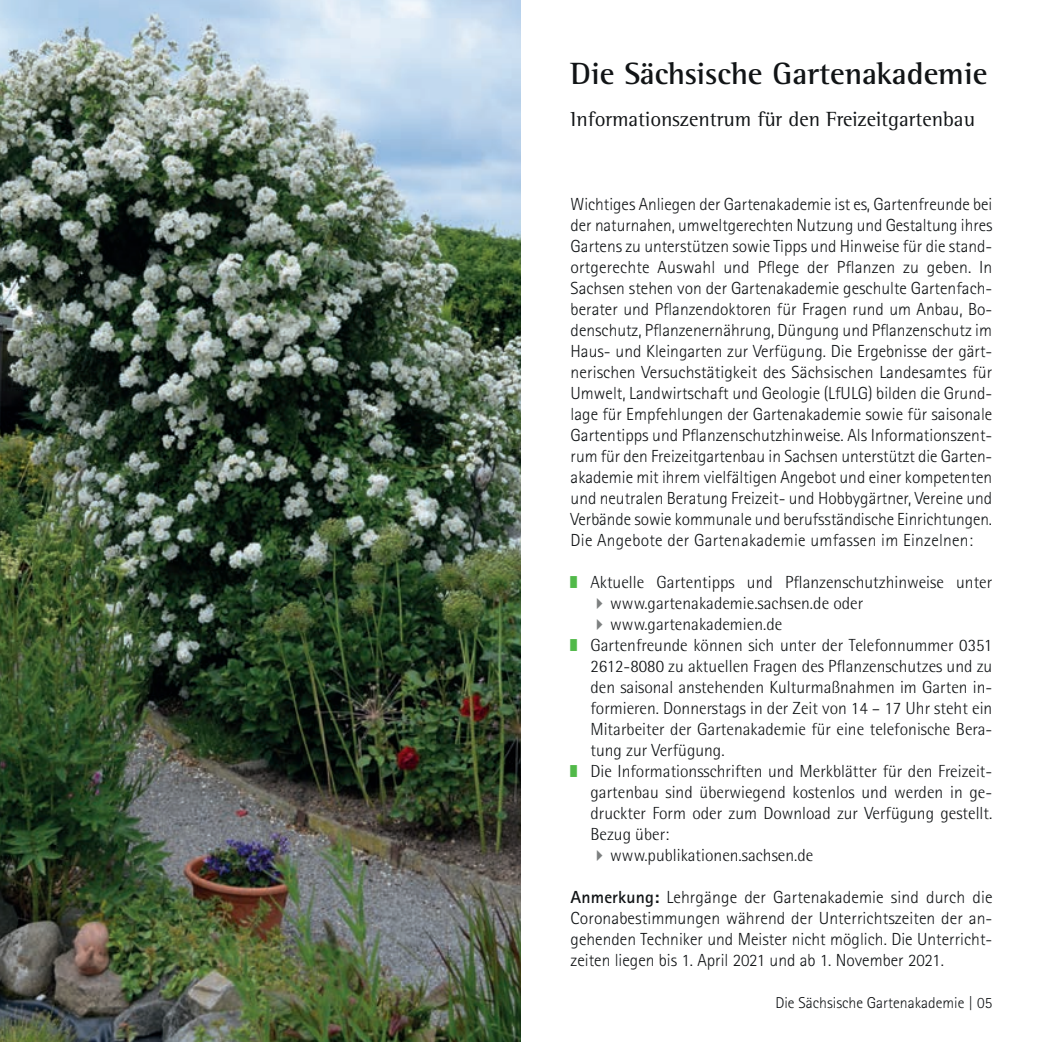
<style>
.page{position:relative;width:1042px;height:1042px;background:#fff}
.page>*{position:absolute;margin:0;border:0;box-sizing:border-box;transform-origin:0 0}
.t1{font:700 31.5px "Rotis Semi Serif";color:#111416}
.t2{font:21px "Rotis Semi Serif";color:#111416}
.t3{font:300 17.5px/21px "Rotis Sans Serif";letter-spacing:.01em;color:#111416;text-align:justify}
.t4{font:300 17.5px "Rotis Semi Sans";color:#111416}
.t5{font:300 15.75px "Rotis Sans Serif";color:#111416}
.s1{font-weight:700}
</style>
<div class="page">
<img style="left:0;top:0;width:521px;height:1042px">
<h1 class="t1" style="left:570px;top:55px;width:418px">Die Sächsische Gartenakademie</h1>
<p class="t2" style="left:570px;top:107px;width:406px">Informationszentrum für den Freizeitgartenbau</p>
<p class="t3" style="left:570px;top:194px;width:423px">Wichtiges Anliegen der Gartenakademie ist es, Gartenfreunde bei der naturnahen, umweltgerechten Nutzung und Gestaltung ihres Gartens zu unterstützen sowie Tipps und Hinweise für die stand&shy;ortgerechte Auswahl und Pflege der Pflanzen zu geben. In Sachsen stehen von der Gartenakademie geschulte Gartenfach&shy;berater und Pflanzendoktoren für Fragen rund um Anbau, Bo&shy;denschutz, Pflanzenernährung, Düngung und Pflanzenschutz im Haus- und Kleingarten zur Verfügung. Die Ergebnisse der gärt&shy;nerischen Versuchstätigkeit des Sächsischen Landesamtes für Umwelt, Landwirtschaft und Geologie (LfULG) bilden die Grund&shy;lage für Empfehlungen der Gartenakademie sowie für saisonale Gartentipps und Pflanzenschutzhinweise. Als Informationszent&shy;rum für den Freizeitgartenbau in Sachsen unterstützt die Garten&shy;akademie mit ihrem vielfältigen Angebot und einer kompetenten und neutralen Beratung Freizeit- und Hobbygärtner, Vereine und Verbände sowie kommunale und berufsständische Einrichtungen.<br>Die Angebote der Gartenakademie umfassen im Einzelnen:</p>
<p class="t4" style="left:570px;top:572px;width:423px"><sup>█</sup> Aktuelle Gartentipps und Pflanzenschutzhinweise unter</p>
<p class="t4" style="left:610px;top:593px;width:254px">www.gartenakademie.sachsen.de oder</p>
<p class="t4" style="left:610px;top:614px;width:174px">www.gartenakademien.de</p>
<p class="t4" style="left:570px;top:635px;width:423px"><sup>█</sup> Gartenfreunde können sich unter der Telefonnummer 0351</p>
<p class="t4" style="left:590px;top:656px;width:403px">2612-8080 zu aktuellen Fragen des Pflanzenschutzes und zu</p>
<p class="t4" style="left:590px;top:677px;width:401px">den saisonal anstehenden Kulturmaßnahmen im Garten in-</p>
<p class="t4" style="left:590px;top:698px;width:403px">formieren. Donnerstags in der Zeit von 14 – 17 Uhr steht ein</p>
<p class="t4" style="left:590px;top:719px;width:403px">Mitarbeiter der Gartenakademie für eine telefonische Bera-</p>
<p class="t4" style="left:590px;top:740px;width:136px">tung zur Verfügung.</p>
<p class="t4" style="left:570px;top:761px;width:423px"><sup>█</sup> Die Informationsschriften und Merkblätter für den Freizeit-</p>
<p class="t4" style="left:590px;top:782px;width:403px">gartenbau sind überwiegend kostenlos und werden in ge-</p>
<p class="t4" style="left:590px;top:803px;width:403px">druckter Form oder zum Download zur Verfügung gestellt.</p>
<p class="t4" style="left:590px;top:824px;width:80px">Bezug über:</p>
<p class="t4" style="left:610px;top:845px;width:205px">www.publikationen.sachsen.de</p>
<p class="t3" style="left:570px;top:887px;width:423px"><span class="s1">Anmerkung:</span> Lehrgänge der Gartenakademie sind durch die Coronabestimmungen während der Unterrichtszeiten der an&shy;gehenden Techniker und Meister nicht möglich. Die Unterricht&shy;zeiten liegen bis 1. April 2021 und ab 1. November 2021.</p>
<p class="t5" style="left:775px;top:994px;width:218px">Die Sächsische Gartenakademie | 05</p>
</div>
